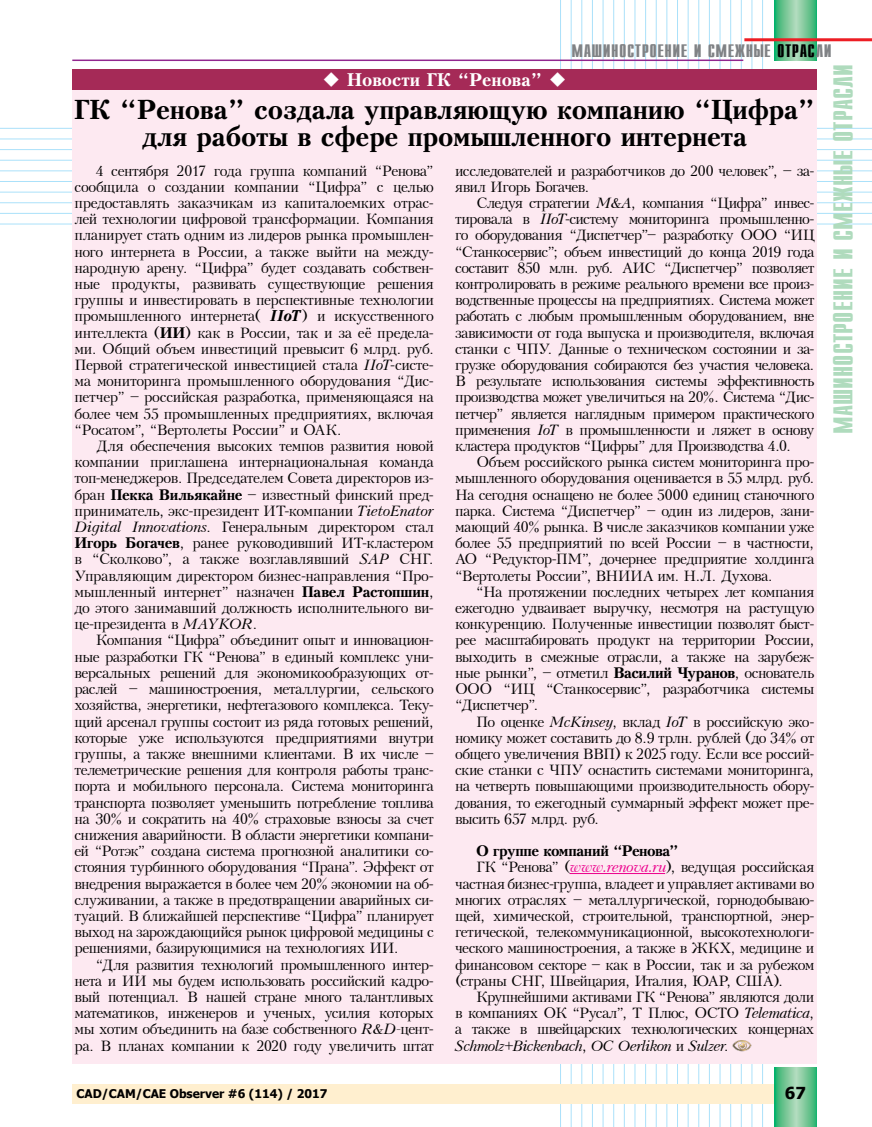
<style>
.page{position:relative;width:872px;height:1127px;background:#fff}
.page>*{position:absolute;margin:0;border:0;box-sizing:border-box;transform-origin:0 0}
.t1{font:700 27px/27px "Peterburg";letter-spacing:-.01em;color:#000;text-align:center}
.t2{font:700 22.5px "Z Compact";color:#afdbbd}
.t3{font:700 18px "Peterburg";color:#fff}
.t4{font:700 16.5px "Tahoma";color:#000}
.t5{font:15px/16.2px "Peterburg";letter-spacing:-.035em;color:#000;text-align:justify}
.t6{font:italic 15px "Peterburg";letter-spacing:-.05em;color:#000}
.t7{font:700 15px "Z Compact";letter-spacing:.03em;color:#808285}
.t8{font:700 15px "Peterburg";letter-spacing:-.03em;color:#000}
.t9{font:700 12px "Tahoma";color:#000}
.s1{color:#000}
.s2{font-weight:700;font-style:italic}
.s3{font-weight:700}
.s4{font-style:italic}
.s5{font-style:italic;color:#ec008c}
.s6{font-style:normal}
</style>
<div class="page">
<hr style="left:560px;top:0;width:1px;height:1127px;background:#abe1fa">
<hr style="left:571px;top:0;width:1px;height:1127px;background:#abe1fa">
<hr style="left:581px;top:0;width:1px;height:1127px;background:#abe1fa">
<hr style="left:592px;top:0;width:1px;height:1127px;background:#abe1fa">
<hr style="left:603px;top:0;width:1px;height:1127px;background:#abe1fa">
<hr style="left:613px;top:0;width:1px;height:1127px;background:#abe1fa">
<hr style="left:624px;top:0;width:1px;height:1127px;background:#abe1fa">
<hr style="left:634px;top:0;width:1px;height:1127px;background:#abe1fa">
<hr style="left:645px;top:0;width:1px;height:1127px;background:#abe1fa">
<hr style="left:656px;top:0;width:1px;height:1127px;background:#abe1fa">
<hr style="left:666px;top:0;width:1px;height:1127px;background:#abe1fa">
<hr style="left:677px;top:0;width:1px;height:1127px;background:#abe1fa">
<hr style="left:688px;top:0;width:1px;height:1127px;background:#abe1fa">
<hr style="left:698px;top:0;width:1px;height:1127px;background:#abe1fa">
<hr style="left:709px;top:0;width:1px;height:1127px;background:#abe1fa">
<hr style="left:720px;top:0;width:1px;height:1127px;background:#abe1fa">
<hr style="left:730px;top:0;width:1px;height:1127px;background:#abe1fa">
<hr style="left:741px;top:0;width:1px;height:1127px;background:#abe1fa">
<hr style="left:751px;top:0;width:1px;height:1127px;background:#abe1fa">
<hr style="left:762px;top:0;width:1px;height:1127px;background:#abe1fa">
<hr style="left:0;top:128px;width:872px;height:1px;background:#abe1fa">
<hr style="left:0;top:139px;width:872px;height:1px;background:#abe1fa">
<hr style="left:0;top:149px;width:872px;height:1px;background:#abe1fa">
<hr style="left:0;top:160px;width:872px;height:1px;background:#abe1fa">
<hr style="left:0;top:171px;width:872px;height:1px;background:#abe1fa">
<hr style="left:0;top:181px;width:872px;height:1px;background:#abe1fa">
<hr style="left:0;top:192px;width:872px;height:1px;background:#abe1fa">
<hr style="left:0;top:202px;width:872px;height:1px;background:#abe1fa">
<hr style="left:0;top:213px;width:872px;height:1px;background:#abe1fa">
<hr style="left:0;top:224px;width:872px;height:1px;background:#abe1fa">
<div style="left:72px;top:1084px;width:744px;height:19px;background:#ffefcf"></div>
<svg style="left:774px;top:1067px;width:42px;height:60px;background:#6fc695"></svg>
<hr style="left:72px;top:60px;width:671px;height:1px;background:#92278f">
<svg style="left:774px;top:0;width:42px;height:60px;background:#70c594"></svg>
<hr style="left:744px;top:38px;width:128px;height:3px;background:#ed1d24">
<div style="left:72px;top:75px;width:744px;height:988px;background:#fde9f1"></div>
<hr style="left:569px;top:873px;width:96px;height:1px;background:#ec008c">
<img style="left:732px;top:1040px;width:19px;height:12px">
<div style="left:72px;top:69px;width:744px;height:20px;background:#a52a57"></div>
<p class="t7" style="left:571px;top:39px;width:261px">МАШИНОСТРОЕНИЕ И СМЕЖНЫЕ <span class="s1">ОТРАС</span>ЛИ</p>
<p class="t3" style="left:322px;top:69px;width:245px">◆ Новости ГК “Ренова” ◆</p>
<h1 class="t1" style="left:74px;top:96px;width:742px">ГК “Ренова” создала управляющую компанию “Цифра” для работы в сфере промышленного интернета</h1>
<p class="t5" style="left:74px;top:163px;width:361px;text-indent:21px">4 сентября 2017 года группа компаний “Ренова” сообщила о создании компании “Цифра” с целью предоставлять заказчикам из капиталоемких отрас&shy;лей технологии цифровой трансформации. Компания планирует стать одним из лидеров рынка промышлен&shy;ного интернета в России, а также выйти на между&shy;народную арену. “Цифра” будет создавать собствен&shy;ные продукты, развивать существующие решения группы и инвестировать в перспективные технологии промышленного интернета( <span class="s2">IIoT</span>) и искусственного интеллекта (<span class="s3">ИИ</span>) как в России, так и за её предела&shy;ми. Общий объем инвестиций превысит 6 млрд. руб.<br>Первой стратегической инвестицией стала <span class="s4">IIoT</span>-систе&shy;ма мониторинга промышленного оборудования “Дис&shy;петчер” – российская разработка, применяющаяся на более чем 55 промышленных предприятиях, включая “Росатом”, “Вертолеты России” и ОАК.</p>
<p class="t5" style="left:74px;top:438px;width:361px;text-indent:21px">Для обеспечения высоких темпов развития новой компании приглашена интернациональная команда топ-менеджеров. Председателем Совета директоров из&shy;бран <span class="s3">Пекка Вильякайне</span> – известный финский пред&shy;приниматель, экс-президент ИТ-компании <span class="s4">TietoEnator Digital Innovations</span>. Генеральным директором стал <span class="s3">Игорь Богачев</span>, ранее руководивший ИТ-кластером в “Сколково”, а также возглавлявший <span class="s4">SAP</span> СНГ.<br>Управляющим директором бизнес-направления “Про&shy;мышленный интернет” назначен <span class="s3">Павел Растопшин</span>, до этого занимавший должность исполнительного ви&shy;це-президента в <span class="s4">MAYKOR</span>.</p>
<p class="t5" style="left:74px;top:632px;width:361px;text-indent:21px">Компания “Цифра” объединит опыт и инновацион&shy;ные разработки ГК “Ренова” в единый комплекс уни&shy;версальных решений для экономикообразующих от&shy;раслей – машиностроения, металлургии, сельского хозяйства, энергетики, нефтегазового комплекса. Теку&shy;щий арсенал группы состоит из ряда готовых решений, которые уже используются предприятиями внутри группы, а также внешними клиентами. В их числе – телеметрические решения для контроля работы транс&shy;порта и мобильного персонала. Система мониторинга транспорта позволяет уменьшить потребление топлива на 30% и сократить на 40% страховые взносы за счет снижения аварийности. В области энергетики компани&shy;ей “Ротэк” создана система прогнозной аналитики со&shy;стояния турбинного оборудования “Прана”. Эффект от внедрения выражается в более чем 20% экономии на об&shy;служивании, а также в предотвращении аварийных си&shy;туаций. В ближайшей перспективе “Цифра” планирует выход на зарождающийся рынок цифровой медицины с решениями, базирующимися на технологиях ИИ.</p>
<p class="t5" style="left:75px;top:956px;width:361px;text-indent:21px">“Для развития технологий промышленного интер&shy;нета и ИИ мы будем использовать российский кадро&shy;вый потенциал. В нашей стране много талантливых математиков, инженеров и ученых, усилия которых мы хотим объединить на базе собственного <span class="s4">R&amp;D-</span>цент&shy;ра. В планах компании к 2020 году увеличить штат</p>
<p class="t5" style="left:455px;top:163px;width:361px">исследователей и разработчиков до 200 человек”, – за&shy;явил Игорь Богачев.</p>
<p class="t5" style="left:455px;top:195px;width:361px;text-indent:21px">Следуя стратегии <span class="s4">M&amp;A</span>, компания “Цифра” инвес&shy;тировала в <span class="s4">IIoT</span>-систему мониторинга промышленно&shy;го оборудования “Диспетчер”– разработку ООО “ИЦ “Станкосервис”; объем инвестиций до конца 2019 года составит 850 млн. руб. АИС “Диспетчер” позволяет контролировать в режиме реального времени все произ&shy;водственные процессы на предприятиях. Система может работать с любым промышленным оборудованием, вне зависимости от года выпуска и производителя, включая станки с ЧПУ. Данные о техническом состоянии и за&shy;грузке оборудования собираются без участия человека.<br>В результате использования системы эффективность производства может увеличиться на 20%. Система “Дис&shy;петчер” является наглядным примером практического применения <span class="s4">IoT</span> в промышленности и ляжет в основу кластера продуктов “Цифры” для Производства 4.0.</p>
<p class="t5" style="left:455px;top:454px;width:361px;text-indent:21px">Объем российского рынка систем мониторинга про&shy;мышленного оборудования оценивается в 55 млрд. руб.<br>На сегодня оснащено не более 5000 единиц станочного парка. Система “Диспетчер” – один из лидеров, зани&shy;мающий 40% рынка. В числе заказчиков компании уже более 55 предприятий по всей России – в частности, АО “Редуктор-ПМ”, дочернее предприятие холдинга “Вертолеты России”, ВНИИА им. Н.Л. Духова.</p>
<p class="t5" style="left:455px;top:584px;width:361px;text-indent:21px">“На протяжении последних четырех лет компания ежегодно удваивает выручку, несмотря на растущую конкуренцию. Полученные инвестиции позволят быст&shy;рее масштабировать продукт на территории России, выходить в смежные отрасли, а также на зарубеж&shy;ные рынки”, – отметил <span class="s3">Василий Чуранов</span>, основатель ООО “ИЦ “Станкосервис”, разработчика системы “Диспетчер”.</p>
<p class="t5" style="left:455px;top:713px;width:361px;text-indent:21px">По оценке <span class="s4">McKinsey</span>, вклад <span class="s4">IoT</span> в российскую эко&shy;номику может составить до 8.9 трлн. рублей (до 34% от общего увеличения ВВП) к 2025 году. Если все россий&shy;ские станки с ЧПУ оснастить системами мониторинга, на четверть повышающими производительность обору&shy;дования, то ежегодный суммарный эффект может пре&shy;высить 657 млрд. руб.</p>
<p class="t8" style="left:476px;top:842px;width:204px">О группе компаний “Ренова”</p>
<p class="t5" style="left:476px;top:859px;width:339px">ГК “Ренова” (<span class="s5">www.renova.ru</span>), ведущая российская</p>
<p class="t5" style="left:455px;top:875px;width:361px">частная бизнес-группа, владеет и управляет активами во</p>
<p class="t5" style="left:455px;top:892px;width:359px">многих отраслях – металлургической, горнодобываю-</p>
<p class="t5" style="left:455px;top:908px;width:361px">щей, химической, строительной, транспортной, энер-</p>
<p class="t5" style="left:455px;top:924px;width:361px">гетической, телекоммуникационной, высокотехнологи-</p>
<p class="t5" style="left:455px;top:940px;width:361px">ческого машиностроения, а также в ЖКХ, медицине и</p>
<p class="t5" style="left:455px;top:956px;width:361px">финансовом секторе – как в России, так и за рубежом</p>
<p class="t5" style="left:455px;top:973px;width:329px">(страны СНГ, Швейцария, Италия, ЮАР, США).</p>
<p class="t5" style="left:476px;top:989px;width:339px">Крупнейшими активами ГК “Ренова” являются доли</p>
<p class="t5" style="left:455px;top:1005px;width:361px">в компаниях ОК “Русал”, Т Плюс, OCTO <span class="s4">Telematica</span>,</p>
<p class="t5" style="left:455px;top:1021px;width:361px">а также в швейцарских технологических концернах</p>
<p class="t6" style="left:455px;top:1037px;width:275px">Schmolz+Bickenbach<span class="s6">,</span> OC Oerlikon <span class="s6">и</span> Sulzer<span class="s6">.</span></p>
<p class="t9" style="left:77px;top:1085px;width:252px">CAD/cam/cae Observer #6 (114) / 2017</p>
<p class="t4" style="left:785px;top:1081px;width:23px">67</p>
<h2 class="t2" style="left:826px;top:433px;width:371px;rotate:-90deg">МАШИНОСТРОЕНИЕ И СМЕЖНЫЕ ОТРАСЛИ</h2>
</div>
